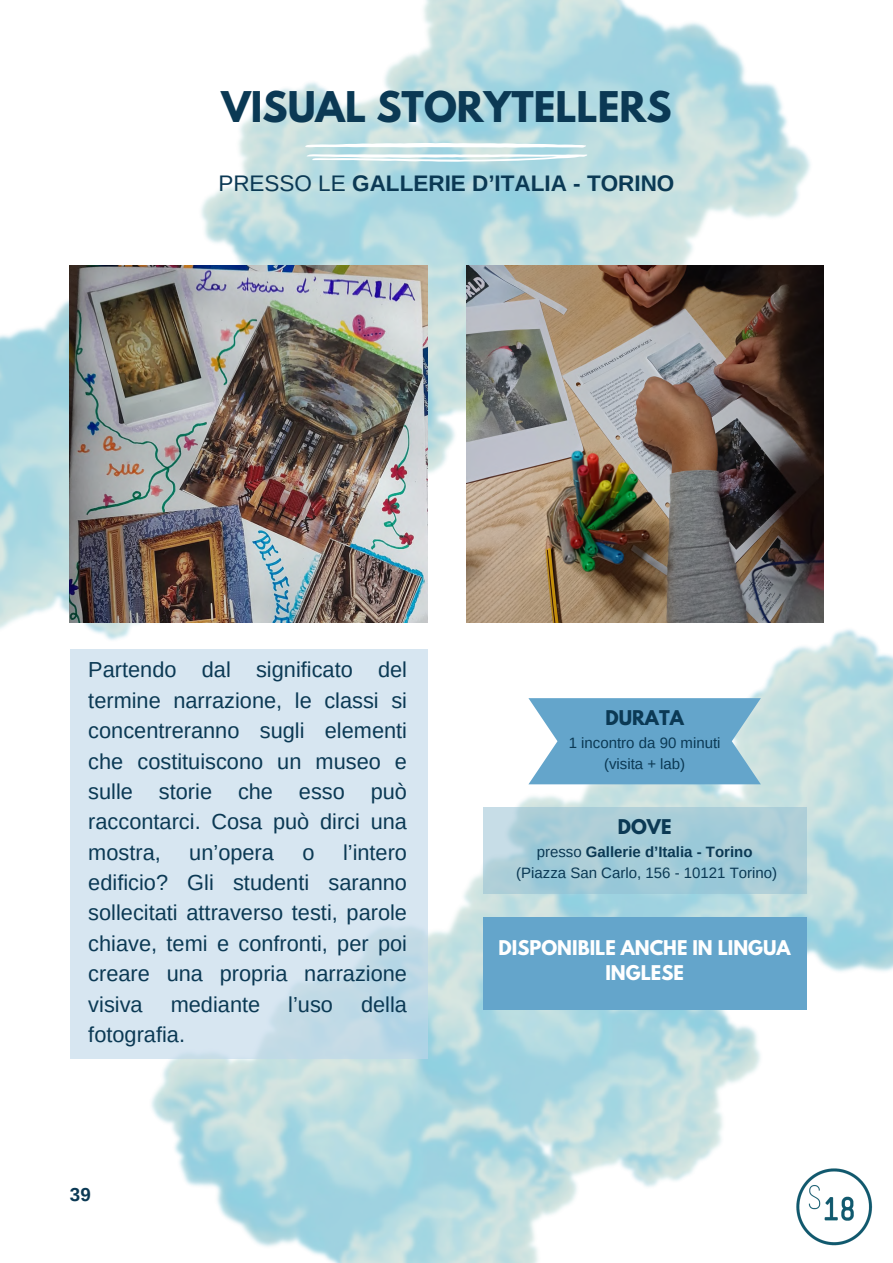
<style>
.page{position:relative;width:893px;height:1263px;background:#fff}
.page>*{position:absolute;margin:0;border:0;box-sizing:border-box;transform-origin:0 0}
.t1{font:700 37.5px "League Spartan";color:#0b3954}
.t2{font:700 22.5px "Arimo";color:#0b3954}
.t3{font:21.75px/30.4px "Arimo";color:#0b3954;text-align:justify}
.t4{font:700 18.75px "Arimo";color:#0b3954}
.t5{font:700 18px/24.8px "League Spartan";color:#fff;text-align:center}
.t6{font:700 18px "League Spartan";color:#0b3954}
.t7{font:15px "Arimo";color:#0b3954}
.t8{font:700 15px "Arimo";color:#0b3954}
.s1{font-weight:400}
</style>
<div class="page">
<img style="left:0;top:0;width:893px;height:1263px">
<svg style="left:305px;top:143px;width:283px;height:19px"></svg>
<svg style="left:70px;top:649px;width:357px;height:409px;background:#d4e4ef"></svg>
<img style="left:70px;top:266px;width:357px;height:357px">
<img style="left:466px;top:266px;width:357px;height:357px">
<svg style="left:528px;top:698px;width:233px;height:86px;background:#74aecf"></svg>
<svg style="left:483px;top:808px;width:323px;height:86px;background:#a7cdd8"></svg>
<div style="left:483px;top:917px;width:323px;height:92px;background:#64a5cb"></div>
<img style="left:789px;top:1162px;width:91px;height:89px">
<p class="t1" style="left:221px;top:88px;width:451px">VISUAL STORYTELLERS</p>
<p class="t2" style="left:218px;top:171px;width:457px"><span class="s1">PRESSO LE</span> GALLERIE D’ITALIA - TORINO</p>
<p class="t3" style="left:88px;top:655px;width:320px">Partendo dal significato del termine narrazione, le classi si concentreranno sugli elementi che costituiscono un museo e sulle storie che esso può raccontarci. Cosa può dirci una mostra,</p>
<p class="t3" style="left:88px;top:837px;width:320px;text-indent:255px">l’intero edificio? Gli studenti saranno sollecitati attraverso testi, parole chiave, temi e confronti, per poi creare una propria narrazione visiva</p>
<p class="t3" style="left:189px;top:837px;width:86px">un’opera</p>
<p class="t3" style="left:302px;top:837px;width:14px">o</p>
<p class="t3" style="left:171px;top:989px;width:91px">mediante</p>
<p class="t3" style="left:288px;top:989px;width:46px">l’uso</p>
<p class="t3" style="left:361px;top:989px;width:47px">della</p>
<p class="t3" style="left:88px;top:1019px;width:98px">fotografia.</p>
<p class="t4" style="left:70px;top:1184px;width:22px">39</p>
<p class="t6" style="left:605px;top:708px;width:80px">DURATA</p>
<p class="t7" style="left:569px;top:734px;width:153px">1 incontro da 90 minuti</p>
<p class="t7" style="left:604px;top:755px;width:83px">(visita + lab)</p>
<p class="t6" style="left:618px;top:818px;width:55px">DOVE</p>
<p class="t8" style="left:537px;top:844px;width:217px"><span class="s1">presso</span> Gallerie d’Italia - Torino</p>
<p class="t7" style="left:516px;top:864px;width:262px">(Piazza San Carlo, 156 - 10121 Torino)</p>
<p class="t5" style="left:498px;top:938px;width:294px">DISPONIBILE ANCHE IN LINGUA<br>INGLESE</p>
</div>
